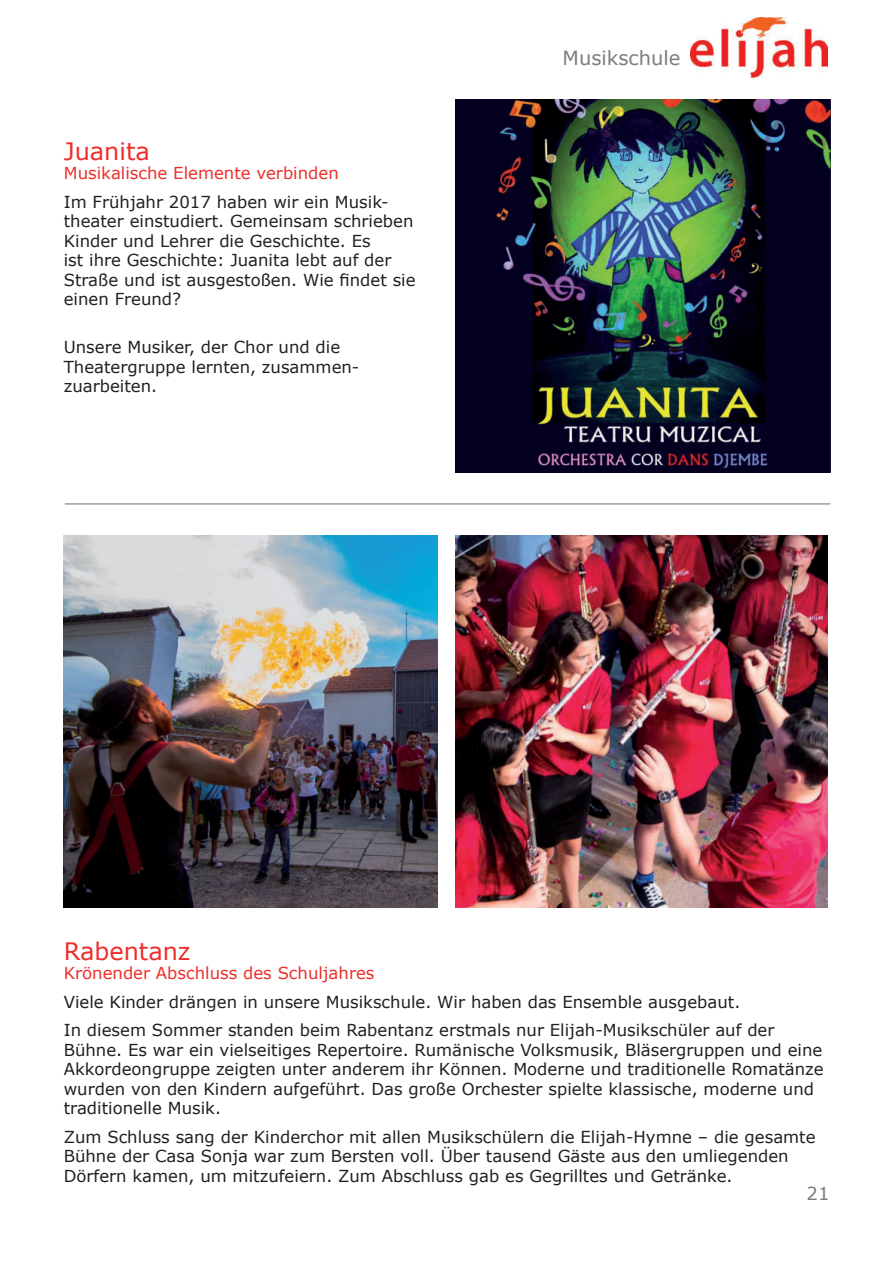
<style>
.page{position:relative;width:893px;height:1263px;background:#fff}
.page>*{position:absolute;margin:0;border:0;box-sizing:border-box;transform-origin:0 0}
.t1{font:24px "Verdana";color:#ee2e2a}
.t2{font:19.5px "Verdana";color:#7b7d82}
.t3{font:18px "Verdana";color:#7a7c81}
.t4{font:16.5px/19.5px "Verdana";color:#231f20}
.t5{font:16.5px "Verdana";color:#ee2e2a}
</style>
<div class="page">
<hr style="left:65px;top:503px;width:765px;height:1px;background:#7c7d83">
<img style="left:691px;top:17px;width:137px;height:62px">
<img style="left:455px;top:100px;width:375px;height:372px">
<img style="left:64px;top:536px;width:374px;height:372px">
<img style="left:455px;top:536px;width:372px;height:372px">
<h1 class="t1" style="left:64px;top:140px;width:88px">Juanita</h1>
<p class="t5" style="left:64px;top:166px;width:277px">Musikalische Elemente verbinden</p>
<p class="t4" style="left:64px;top:193px;width:353px">Im Frühjahr 2017 haben wir ein Musik&shy;theater einstudiert. Gemeinsam schrieben Kinder und Lehrer die Geschichte. Es<br>ist ihre Geschichte: Juanita lebt auf der Straße und ist ausgestoßen. Wie findet sie einen Freund?</p>
<p class="t4" style="left:64px;top:339px;width:297px">Unsere Musiker, der Chor und die<br>Theatergruppe lernten, zusammen&shy;zuarbeiten.</p>
<p class="t2" style="left:563px;top:49px;width:119px">Musikschule</p>
<h1 class="t1" style="left:64px;top:940px;width:128px">Rabentanz</h1>
<p class="t5" style="left:64px;top:965px;width:312px">Krönender Abschluss des Schuljahres</p>
<p class="t4" style="left:64px;top:988px;width:712px;line-height:28.5px">Viele Kinder drängen in unsere Musikschule. Wir haben das Ensemble ausgebaut.<br>In diesem Sommer standen beim Rabentanz erstmals nur Elijah-Musikschüler auf der</p>
<p class="t4" style="left:64px;top:1041px;width:761px">Bühne. Es war ein vielseitiges Repertoire. Rumänische Volksmusik, Bläsergruppen und eine Akkordeongruppe zeigten unter anderem ihr Können. Moderne und traditionelle Romatänze wurden von den Kindern aufgeführt. Das große Orchester spielte klassische, moderne und traditionelle Musik.</p>
<p class="t4" style="left:64px;top:1128px;width:753px">Zum Schluss sang der Kinderchor mit allen Musikschülern die Elijah-Hymne – die gesamte<br>Bühne der Casa Sonja war zum Bersten voll. Über tausend Gäste aus den umliegenden<br>Dörfern kamen, um mitzufeiern. Zum Abschluss gab es Gegrilltes und Getränke.</p>
<p class="t3" style="left:806px;top:1185px;width:24px">21</p>
</div>
